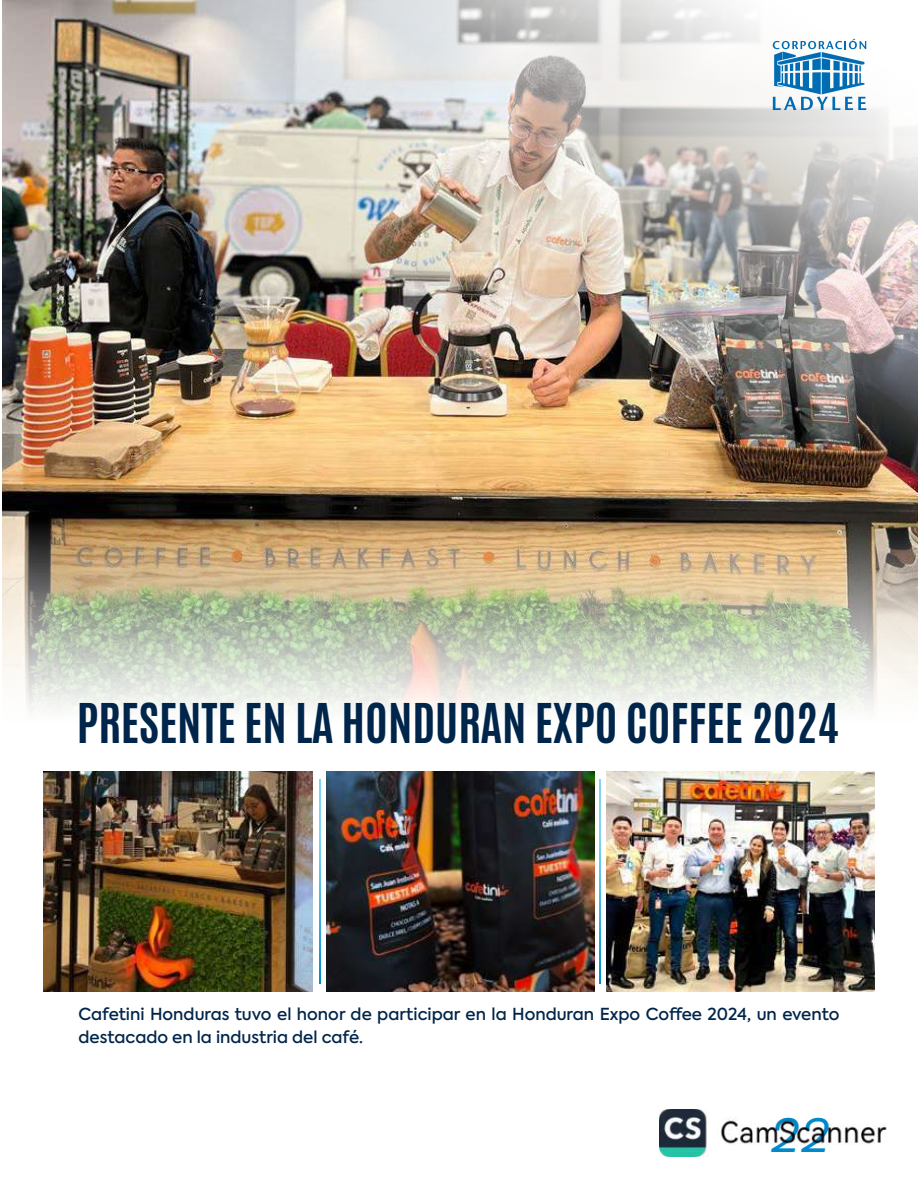
<style>
.page{position:relative;width:918px;height:1188px;background:#fff}
.page>*{position:absolute;margin:0;border:0;box-sizing:border-box;transform-origin:0 0}
.t1{font:italic 48px "Amsi Pro";color:#0089cb}
.t2{font:46.65px "Antonio";color:#00254a}
.t3{font:500 16.5px/22.5px "Axiforma";color:#00254a}
</style>
<div class="page">
<img style="left:2px;top:0;width:916px;height:432px">
<svg style="left:773px;top:39px;width:93px;height:71px"></svg>
<img style="left:2px;top:432px;width:916px;height:481px">
<svg style="left:319px;top:780px;width:1px;height:203px"></svg>
<svg style="left:600px;top:780px;width:1px;height:203px"></svg>
<img style="left:44px;top:772px;width:268px;height:220px">
<img style="left:326px;top:772px;width:268px;height:220px">
<img style="left:607px;top:772px;width:268px;height:220px">
<img style="left:659px;top:1109px;width:227px;height:47px">
<h2 class="t2" style="left:77px;top:690px;width:764px">PRESENTE EN LA HONDURAN EXPO COFFEE 2024</h2>
<p class="t3" style="left:79px;top:1003px;width:762px">Cafetini Honduras tuvo el honor de participar en la Honduran Expo Coffee 2024, un evento destacado en la industria del café.</p>
<h1 class="t1" style="left:770px;top:1103px;width:61px">22</h1>
</div>
